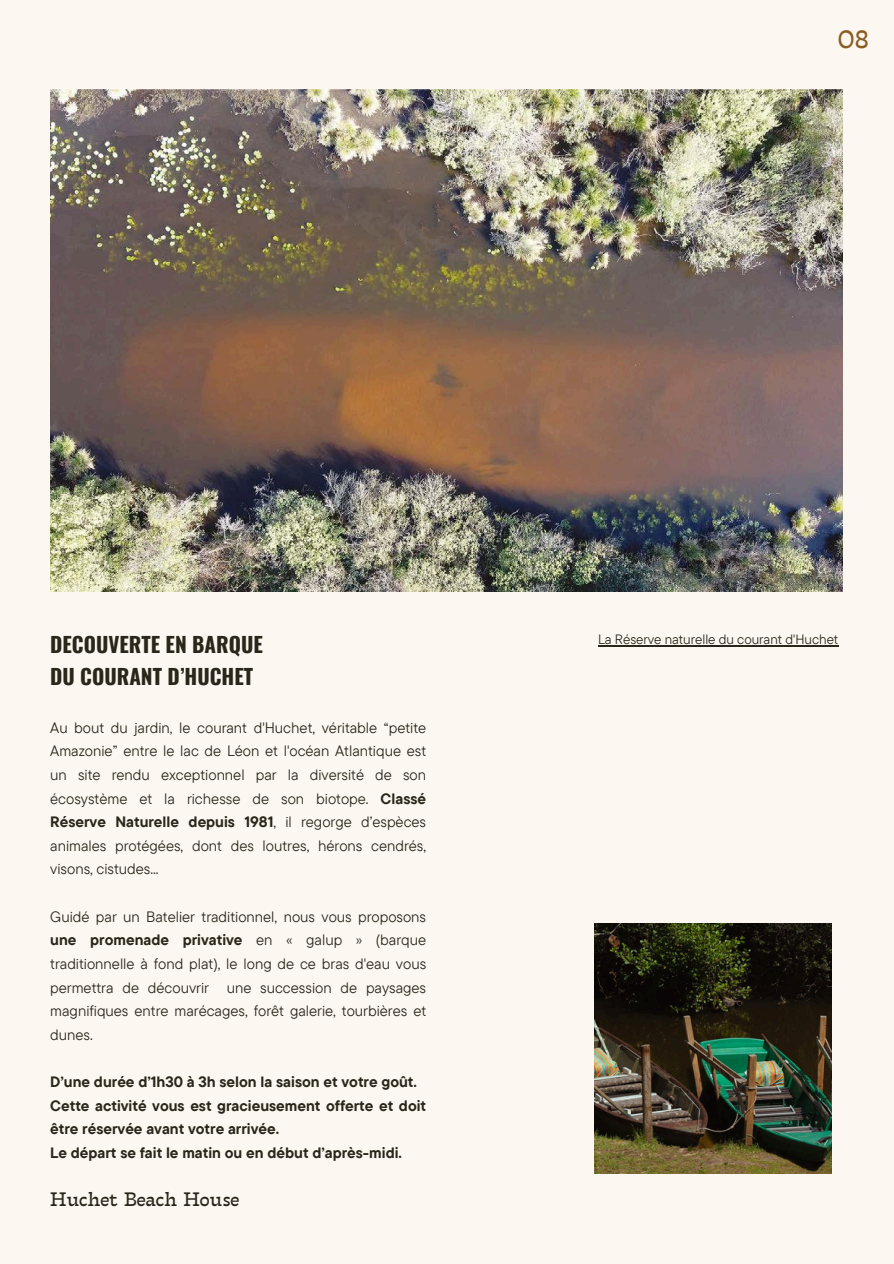
<style>
.page{position:relative;width:894px;height:1264px;background:#fff}
.page>*{position:absolute;margin:0;border:0;box-sizing:border-box;transform-origin:0 0}
.t1{font:27px "Tarif";color:#8a5e21}
.t2{font:700 21px/32.7px "Oswald";color:#2b261a}
.t3{font:21px "Tarif";color:#2b261a}
.t4{font:15px/23.7px "TT Commons Pro";color:#2b261a;text-align:justify}
.t5{font:700 15px/23.7px "TT Commons Pro";color:#2b261a}
.t6{font:13.5px "TT Commons Pro";color:#2b261a}
.s1{font-weight:700}
</style>
<div class="page">
<div style="left:0;top:0;width:893px;height:1263px;background:#fdf7f1"></div>
<img style="left:50px;top:89px;width:792px;height:502px">
<img style="left:594px;top:923px;width:237px;height:250px">
<hr style="left:598px;top:645px;width:240px;height:1px;background:#2b261a">
<h1 class="t1" style="left:837px;top:24px;width:32px">08</h1>
<p class="t2" style="left:50px;top:627px;width:214px">DECOUVERTE EN BARQUE<br>DU COURANT D’HUCHET</p>
<p class="t4" style="left:50px;top:715px;width:377px">Au bout du jardin, le courant d'Huchet, véritable “petite Amazonie” entre le lac de Léon et l'océan Atlantique est un site rendu exceptionnel par la diversité de son écosystème et la richesse de son biotope. <span class="s1">Classé Réserve Naturelle depuis 1981</span>, il regorge d’espèces animales protégées, dont des loutres, hérons cendrés, visons, cistudes...</p>
<h3 class="t4" style="left:50px;top:904px;width:377px">Guidé par un Batelier traditionnel, nous vous proposons <span class="s1">une promenade privative</span> en « galup » (barque traditionnelle à fond plat), le long de ce bras d'eau vous permettra de découvrir une succession de paysages magnifiques entre marécages, forêt galerie, tourbières et dunes.</h3>
<h2 class="t5" style="left:50px;top:1069px;width:377px">D’une durée d’1h30 à 3h selon la saison et votre goût.<br>Cette activité vous est gracieusement offerte et doit être réservée avant votre arrivée.<br>Le départ se fait le matin ou en début d’après-midi.</h2>
<p class="t3" style="left:50px;top:1187px;width:191px">Huchet Beach House</p>
<p class="t6" style="left:598px;top:630px;width:242px">La Réserve naturelle du courant d'Huchet</p>
</div>
